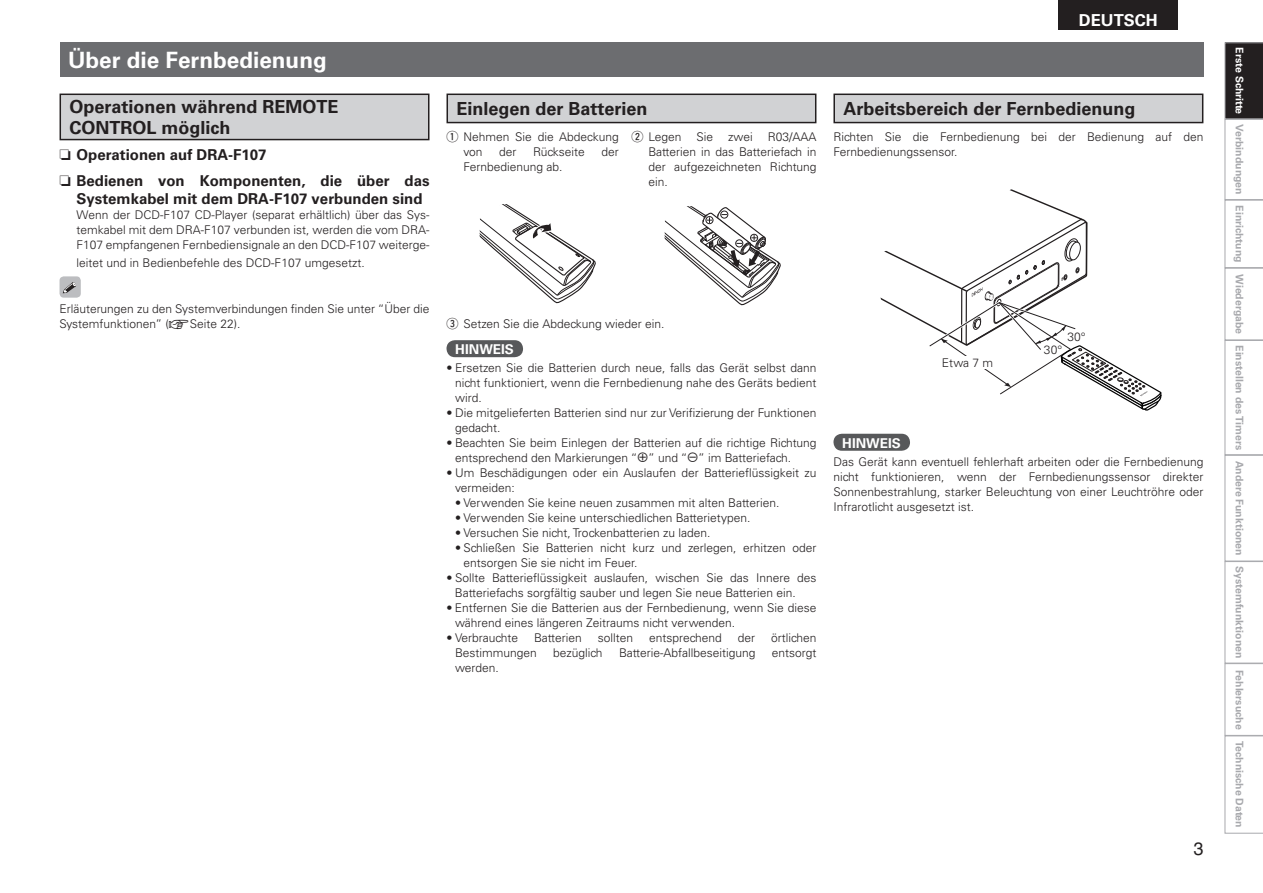
<style>
.page{position:relative;width:1263px;height:893px;background:#fff}
.page>*{position:absolute;margin:0;border:0;box-sizing:border-box;transform-origin:0 0}
.t1{font:700 22.5px "Univers LT Std";color:#fff}
.t2{font:700 18px/21px "Univers LT Std";color:#231f20}
.t3{font:700 16.5px "Univers LT Std";color:#fff}
.t4{font:700 15px/26.5px "Univers LT Std";color:#231f20}
.t5{font:700 13.5px "Univers LT Std";color:#fff}
.t6{font:300 12px/15px "Univers LT Std";color:#231f20}
.t7{font:700 10.5px "Univers LT Std";color:#a8a9ad}
.t8{font:700 10.5px "Univers LT Std";color:#fff}
.s1{font-family:"Marks WHT";font-weight:400}
.s2{font-family:"Marks For Denon";font-weight:400}
</style>
<div class="page">
<div style="left:1059px;top:0;width:119px;height:30px;background:#231f20"></div>
<svg style="left:880px;top:189px;width:281px;height:222px"></svg>
<svg style="left:479px;top:204px;width:117px;height:100px"></svg>
<svg style="left:664px;top:206px;width:117px;height:100px"></svg>
<div style="left:446px;top:340px;width:77px;height:17px;background:#57585a;border-radius:9px"></div>
<div style="left:910px;top:356px;width:115px;height:13px;background:#fff"></div>
<div style="left:833px;top:434px;width:77px;height:17px;background:#57585a;border-radius:9px"></div>
<div style="left:60px;top:276px;width:21px;height:22px;background:#bcbdc0;border-radius:4px"></div>
<svg style="left:63px;top:282px;width:13px;height:11px"></svg>
<div style="left:60px;top:43px;width:1143px;height:34px;background:#6c6d70"></div>
<div style="left:60px;top:94px;width:369px;height:46px;background:#d1d2d4"></div>
<div style="left:60px;top:94px;width:369px;height:46px;border:2px solid #231f20"></div>
<div style="left:834px;top:94px;width:369px;height:29px;background:#d1d2d4"></div>
<div style="left:833px;top:94px;width:370px;height:29px;border:2px solid #231f20"></div>
<div style="left:447px;top:94px;width:369px;height:29px;background:#d1d2d4"></div>
<div style="left:446px;top:94px;width:370px;height:29px;border:2px solid #231f20"></div>
<svg style="left:1225px;top:43px;width:38px;height:790px"></svg>
<h3 class="t3" style="left:1079px;top:10px;width:80px">DEUTSCH</h3>
<h1 class="t1" style="left:68px;top:47px;width:260px">Über die Fernbedienung</h1>
<h2 class="t2" style="left:70px;top:96px;width:271px">Operationen während REMOTE<br>CONTROL möglich</h2>
<h2 class="t2" style="left:456px;top:98px;width:193px">Einlegen der Batterien</h2>
<h2 class="t2" style="left:843px;top:98px;width:294px">Arbeitsbereich der Fernbedienung</h2>
<p class="t6" style="left:463px;top:129px;width:157px;text-indent:-17px"><span class="s1">q</span> Nehmen Sie die Abdeckung von</p>
<p class="t6" style="left:631px;top:129px;width:52px"><span class="s1">w</span> Legen</p>
<p class="t6" style="left:697px;top:129px;width:18px">Sie</p>
<p class="t6" style="left:728px;top:129px;width:26px">zwei</p>
<p class="t6" style="left:833px;top:129px;width:371px">Richten Sie die Fernbedienung bei der Bedienung auf den<br>Fernbedienungssensor.</p>
<p class="t6" style="left:648px;top:129px;width:169px;text-align:justify;text-indent:119px">R03/AAA Batterien in das Batteriefach in der aufgezeichneten Richtung ein.</p>
<p class="t6" style="left:499px;top:144px;width:19px">der</p>
<p class="t6" style="left:533px;top:144px;width:53px">Rückseite</p>
<p class="t6" style="left:601px;top:144px;width:19px">der</p>
<p class="t6" style="left:463px;top:159px;width:100px">Fernbedienung ab.</p>
<p class="t4" style="left:60px;top:141px;width:371px"><span class="s2">N</span> Operationen auf DRA-F107<br><span class="s2">N</span> Bedienen von Komponenten, die über das</p>
<p class="t4" style="left:77px;top:186px;width:347px">Systemkabel mit dem DRA-F107 verbunden sind</p>
<p class="t6" style="left:77px;top:207px;width:354px;text-align:justify">Wenn der DCD-F107 CD-Player (separat erhältlich) über das Sys&shy;temkabel mit dem DRA-F107 verbunden ist, werden die vom DRA-F107 empfangenen Fernbediensignale an den DCD-F107 weiterge-</p>
<p class="t6" style="left:77px;top:255px;width:290px">leitet und in Bedienbefehle des DCD-F107 umgesetzt.</p>
<p class="t6" style="left:59px;top:301px;width:371px">Erläuterungen zu den Systemverbindungen finden Sie unter “Über die<br>Systemfunktionen” (<span class="s2">V</span>Seite 22).</p>
<p class="t6" style="left:446px;top:316px;width:219px"><span class="s1">e</span> Setzen Sie die Abdeckung wieder ein.</p>
<p class="t5" style="left:455px;top:341px;width:60px">HINWEIS</p>
<p class="t6" style="left:455px;top:360px;width:363px;text-align:justify;text-indent:-9px">• Ersetzen Sie die Batterien durch neue, falls das Gerät selbst dann nicht funktioniert, wenn die Fernbedienung nahe des Geräts bedient wird.</p>
<p class="t6" style="left:455px;top:405px;width:363px;text-indent:-9px">• Die mitgelieferten Batterien sind nur zur Verifizierung der Funktionen gedacht.</p>
<p class="t6" style="left:455px;top:435px;width:363px;text-indent:-9px">• Beachten Sie beim Einlegen der Batterien auf die richtige Richtung entsprechend den Markierungen “<span class="s2">Q</span>” und “<span class="s2">W</span>” im Batteriefach.</p>
<p class="t6" style="left:455px;top:465px;width:363px;text-indent:-9px">• Um Beschädigungen oder ein Auslaufen der Batterieflüssigkeit zu vermeiden:</p>
<p class="t6" style="left:455px;top:495px;width:326px">• Verwenden Sie keine neuen zusammen mit alten Batterien.</p>
<p class="t6" style="left:455px;top:510px;width:297px">• Verwenden Sie keine unterschiedlichen Batterietypen.</p>
<p class="t6" style="left:455px;top:525px;width:257px">• Versuchen Sie nicht, Trockenbatterien zu laden.</p>
<p class="t6" style="left:463px;top:540px;width:354px;text-indent:-8px">• Schließen Sie Batterien nicht kurz und zerlegen, erhitzen oder entsorgen Sie sie nicht im Feuer.</p>
<p class="t6" style="left:455px;top:570px;width:363px;text-indent:-8px">• Sollte Batterieflüssigkeit auslaufen, wischen Sie das Innere des<br>Batteriefachs sorgfältig sauber und legen Sie neue Batterien ein.</p>
<p class="t6" style="left:455px;top:600px;width:363px;text-indent:-9px">• Entfernen Sie die Batterien aus der Fernbedienung, wenn Sie diese während eines längeren Zeitraums nicht verwenden.</p>
<p class="t6" style="left:446px;top:630px;width:73px">• Verbrauchte</p>
<p class="t6" style="left:534px;top:630px;width:49px">Batterien</p>
<p class="t6" style="left:598px;top:630px;width:37px">sollten</p>
<p class="t6" style="left:649px;top:630px;width:74px">entsprechend</p>
<p class="t6" style="left:738px;top:630px;width:19px">der</p>
<p class="t6" style="left:771px;top:630px;width:47px">örtlichen</p>
<p class="t6" style="left:455px;top:645px;width:83px">Bestimmungen</p>
<p class="t6" style="left:553px;top:645px;width:51px">bezüglich</p>
<p class="t6" style="left:619px;top:645px;width:138px">Batterie-Abfallbeseitigung</p>
<p class="t6" style="left:772px;top:645px;width:46px">entsorgt</p>
<p class="t6" style="left:455px;top:660px;width:45px">werden.</p>
<p class="t6" style="left:1067px;top:330px;width:20px">30°</p>
<p class="t6" style="left:1044px;top:342px;width:20px">30°</p>
<p class="t6" style="left:942px;top:355px;width:53px">Etwa 7 m</p>
<p class="t5" style="left:842px;top:435px;width:60px">HINWEIS</p>
<p class="t6" style="left:833px;top:454px;width:371px;text-align:justify">Das Gerät kann eventuell fehlerhaft arbeiten oder die Fernbedienung nicht funktionieren, wenn der Fernbedienungssensor direkter Sonnenbestrahlung, starker Beleuchtung von einer Leuchtröhre oder Infrarotlicht ausgesetzt ist.</p>
<p class="t8" style="left:1245px;top:47px;width:68px;rotate:90deg">Erste Schritte</p>
<p class="t7" style="left:1245px;top:124px;width:433px;rotate:90deg">Verbindungen Einrichtung Wiedergabe Einstellen desTimers Andere Funktionen</p>
<p class="t7" style="left:1245px;top:566px;width:93px;rotate:90deg">Systemfunktionen</p>
<p class="t7" style="left:1245px;top:670px;width:159px;rotate:90deg">Fehlersuche Technische Daten</p>
</div>
